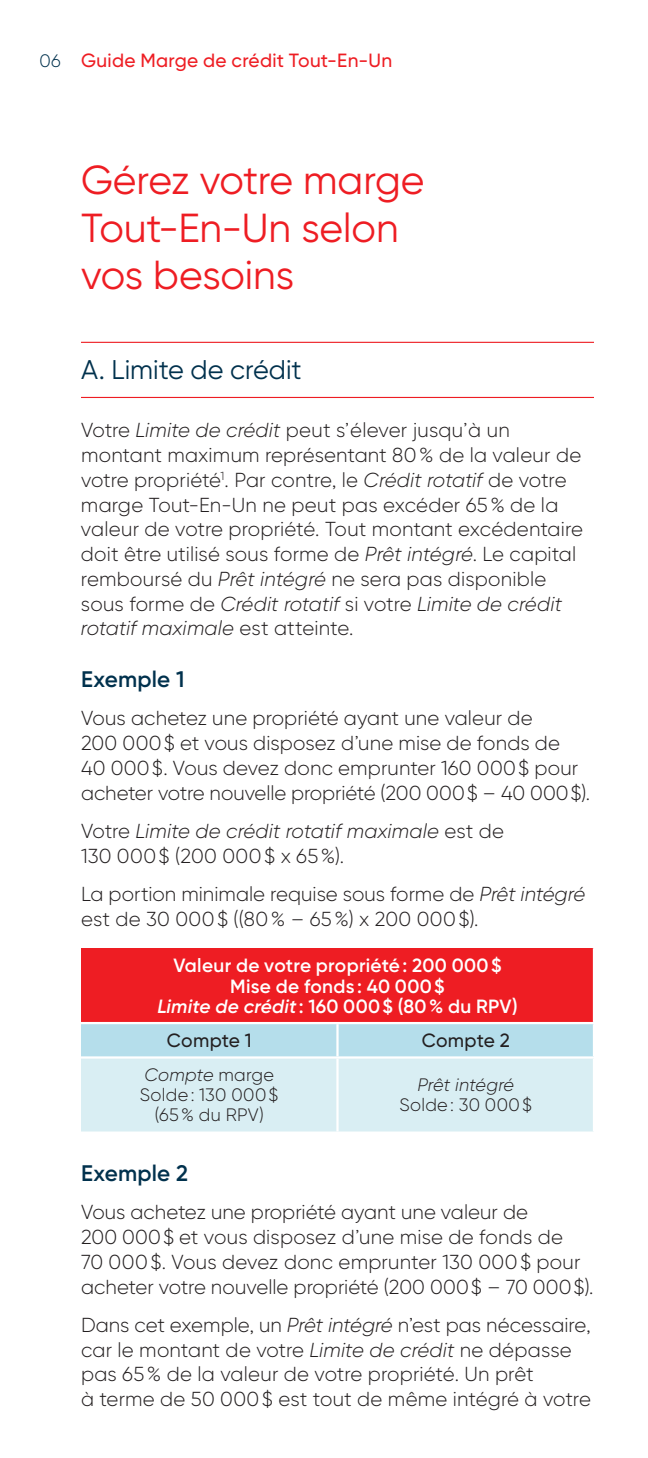
<style>
.page{position:relative;width:648px;height:1458px;background:#fff}
.page>*{position:absolute;margin:0;border:0;box-sizing:border-box;transform-origin:0 0}
.t1{font:40.5px/47.2px "Gilroy BN";letter-spacing:-.005em;color:#ee1d23}
.t2{font:27px "Gilroy BN";color:#00314d}
.t3{font:600 22.5px "Gilroy BN";letter-spacing:.01em;color:#00314d}
.t4{font:300 20.25px/24.8px "Gilroy BN";letter-spacing:.005em;color:#231f20}
.t5{font:600 19.12px/20.2px "Gilroy BN";letter-spacing:.015em;color:#fff;text-align:center}
.t6{font:500 19.12px "Gilroy BN";letter-spacing:.015em;color:#ee1d23}
.t7{font:500 19.12px "Gilroy BN";letter-spacing:.01em;color:#231f20}
.t8{font:300 18px/20.2px "Gilroy BN";letter-spacing:.015em;color:#231f20;text-align:center}
.t9{font:italic 300 18px "Gilroy BN";letter-spacing:-.005em;color:#231f20}
.s1{font-weight:300;font-size:18px;color:#00314d}
.s2{font-style:italic}
</style>
<div class="page">
<hr style="left:81px;top:342px;width:513px;height:1px;background:#ee1d23">
<hr style="left:81px;top:397px;width:513px;height:1px;background:#ee1d23">
<div style="left:81px;top:948px;width:513px;height:75px;background:#ee1d23"></div>
<div style="left:81px;top:1024px;width:512px;height:32px;background:#b5deeb"></div>
<div style="left:81px;top:1059px;width:512px;height:73px;background:#d9eef3"></div>
<hr style="left:593px;top:948px;width:2px;height:74px;background:#fff">
<hr style="left:81px;top:1022px;width:514px;height:2px;background:#fff">
<hr style="left:336px;top:1024px;width:3px;height:32px;background:#fff">
<hr style="left:336px;top:1059px;width:3px;height:73px;background:#fff">
<p class="t6" style="left:39px;top:54px;width:354px"><span class="s1">06</span> Guide Marge de crédit Tout-En-Un</p>
<h1 class="t1" style="left:81px;top:161px;width:345px">Gérez votre marge<br>Tout-En-Un selon vos besoins</h1>
<h2 class="t2" style="left:81px;top:360px;width:222px">A. Limite de crédit</h2>
<p class="t4" style="left:81px;top:420px;width:504px">Votre <span class="s2">Limite de crédit</span> peut s’élever jusqu’à un montant maximum représentant 80 % de la valeur de votre propriété<sup>1</sup>. Par contre, le <span class="s2">Crédit rotatif</span> de votre marge Tout-En-Un ne peut pas excéder 65 % de la valeur de votre propriété. Tout montant excédentaire doit être utilisé sous forme de <span class="s2">Prêt intégré</span>. Le capital remboursé du <span class="s2">Prêt intégré</span> ne sera pas disponible sous forme de <span class="s2">Crédit rotatif</span> si votre <span class="s2">Limite de crédit rotatif maximale</span> est atteinte.</p>
<p class="t3" style="left:81px;top:671px;width:105px">Exemple 1</p>
<p class="t4" style="left:81px;top:708px;width:511px">Vous achetez une propriété ayant une valeur de<br>200 000 $ et vous disposez d’une mise de fonds de<br>40 000 $. Vous devez donc emprunter 160 000 $ pour acheter votre nouvelle propriété (200 000 $ – 40 000 $).</p>
<p class="t4" style="left:81px;top:821px;width:425px">Votre <span class="s2">Limite de crédit rotatif maximale</span> est de<br>130 000 $ (200 000 $ x 65 %).</p>
<p class="t4" style="left:81px;top:884px;width:506px">La portion minimale requise sous forme de <span class="s2">Prêt intégré </span>est de 30 000 $ ((80 % – 65 %) x 200 000 $).</p>
<p class="t5" style="left:157px;top:958px;width:362px">Valeur de votre propriété : 200 000 $<br>Mise de fonds : 40 000 $<br><span class="s2">Limite de crédit</span> : 160 000 $ (80 % du RPV)</p>
<p class="t7" style="left:167px;top:1034px;width:86px">Compte 1</p>
<p class="t7" style="left:422px;top:1034px;width:90px">Compte 2</p>
<p class="t8" style="left:140px;top:1066px;width:140px"><span class="s2">Compte</span> marge<br>Solde : 130 000 $ (65 % du RPV)</p>
<p class="t9" style="left:417px;top:1078px;width:98px">Prêt intégré</p>
<p class="t8" style="left:399px;top:1097px;width:134px">Solde : 30 000 $</p>
<p class="t3" style="left:81px;top:1165px;width:108px">Exemple 2</p>
<p class="t4" style="left:81px;top:1202px;width:514px">Vous achetez une propriété ayant une valeur de<br>200 000 $ et vous disposez d’une mise de fonds de<br>70 000 $. Vous devez donc emprunter 130 000 $ pour acheter votre nouvelle propriété (200 000 $ – 70 000 $).</p>
<p class="t4" style="left:81px;top:1314px;width:511px">Dans cet exemple, un <span class="s2">Prêt intégré</span> n’est pas nécessaire, car le montant de votre <span class="s2">Limite de crédit</span> ne dépasse pas 65 % de la valeur de votre propriété. Un prêt<br>à terme de 50 000 $ est tout de même intégré à votre</p>
</div>
